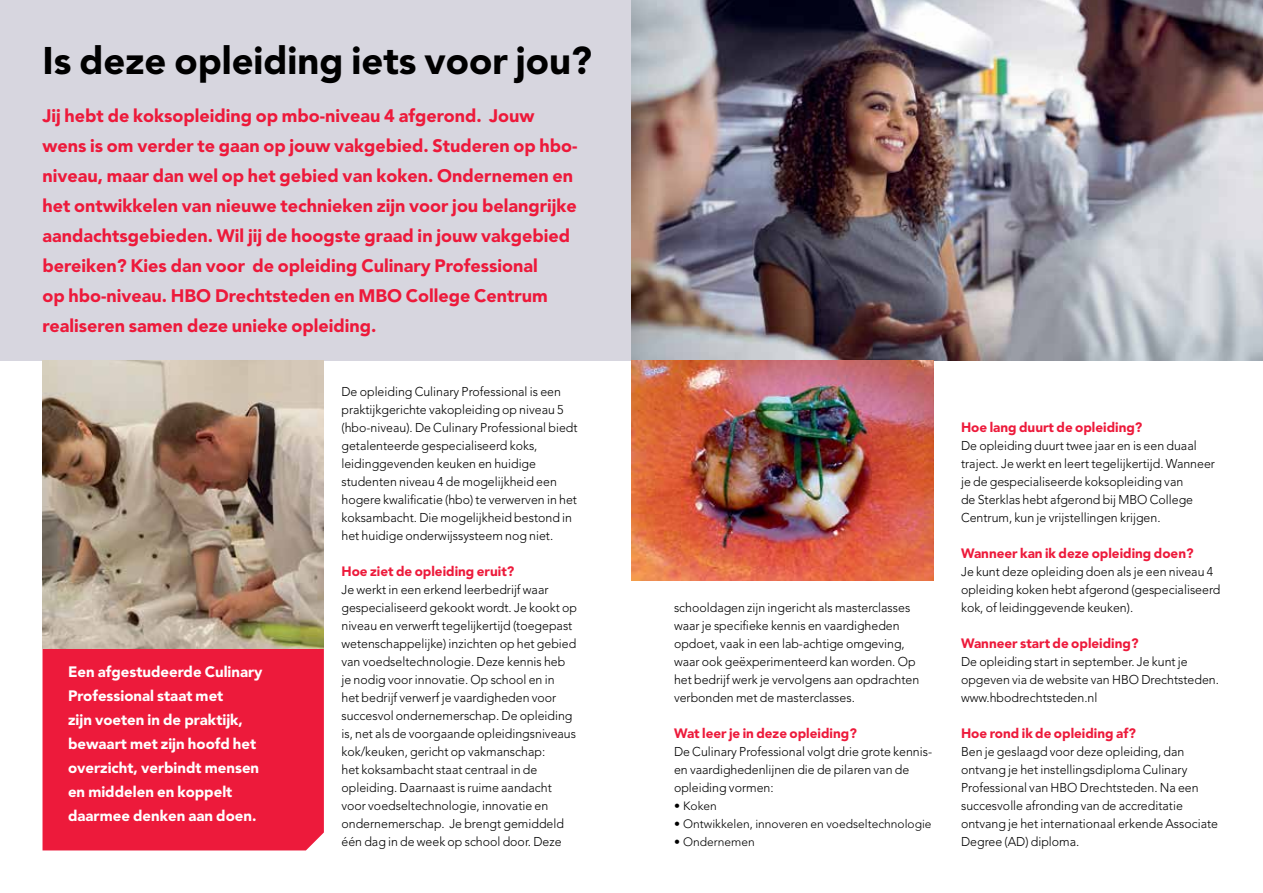
<style>
.page{position:relative;width:1263px;height:893px;background:#fff}
.page>*{position:absolute;margin:0;border:0;box-sizing:border-box;transform-origin:0 0}
.t1{font:900 38.25px "Avenir";color:#000}
.t2{font:900 18px/30px "Avenir";color:#ed1a3b}
.t3{font:900 15px/24px "Avenir";color:#fff}
.t4{font:900 13.5px "Avenir";color:#ed1a3b}
.t5{font:300 12.75px/18px "Avenir";color:#000}
.t6{font:300 12px "Avenir";color:#000}
</style>
<div class="page">
<div style="left:43px;top:648px;width:281px;height:202px;background:#ed1a3b"></div>
<div style="left:0;top:0;width:631px;height:360px;background:#d7d6df"></div>
<img style="left:631px;top:0;width:632px;height:360px">
<img style="left:43px;top:360px;width:281px;height:288px">
<img style="left:631px;top:360px;width:302px;height:220px">
<h1 class="t1" style="left:43px;top:38px;width:551px">Is deze opleiding iets voor jou?</h1>
<p class="t2" style="left:43px;top:100px;width:536px">Jij hebt de koksopleiding op mbo-niveau 4 afgerond. Jouw wens is om verder te gaan op jouw vakgebied. Studeren op hbo&shy;niveau, maar dan wel op het gebied van koken. Ondernemen en het ontwikkelen van nieuwe technieken zijn voor jou belangrijke aandachtsgebieden. Wil jij de hoogste graad in jouw vakgebied bereiken? Kies dan voor de opleiding Culinary Professional<br>op hbo-niveau. HBO Drechtsteden en MBO College Centrum realiseren samen deze unieke opleiding.</p>
<p class="t3" style="left:68px;top:660px;width:196px">Een afgestudeerde Culinary<br>Professional staat met<br>zijn voeten in de praktijk, bewaart met zijn hoofd het overzicht, verbindt mensen en middelen en koppelt daarmee denken aan doen.</p>
<p class="t5" style="left:341px;top:383px;width:238px">De opleiding Culinary Professional is een praktijkgerichte vakopleiding op niveau 5 (hbo-niveau). De Culinary Professional biedt getalenteerde gespecialiseerd koks, leidinggevenden keuken en huidige studenten niveau 4 de mogelijkheid een hogere kwalificatie (hbo) te verwerven in het koksambacht. Die mogelijkheid bestond in het huidige onderwijssysteem nog niet.</p>
<p class="t4" style="left:341px;top:563px;width:174px">Hoe ziet de opleiding eruit?</p>
<p class="t5" style="left:341px;top:581px;width:237px">Je werkt in een erkend leerbedrijf waar gespecialiseerd gekookt wordt. Je kookt op niveau en verwerft tegelijkertijd (toegepast wetenschappelijke) inzichten op het gebied van voedseltechnologie. Deze kennis heb je nodig voor innovatie. Op school en in<br>het bedrijf verwerf je vaardigheden voor succesvol ondernemerschap. De opleiding is, net als de voorgaande opleidingsniveaus kok/keuken, gericht op vakmanschap:<br>het koksambacht staat centraal in de opleiding. Daarnaast is ruime aandacht voor voedseltechnologie, innovatie en ondernemerschap. Je brengt gemiddeld één dag in de week op school door. Deze</p>
<p class="t5" style="left:674px;top:599px;width:247px">schooldagen zijn ingericht als masterclasses waar je specifieke kennis en vaardigheden opdoet, vaak in een lab-achtige omgeving, waar ook geëxperimenteerd kan worden. Op het bedrijf werk je vervolgens aan opdrachten verbonden met de masterclasses.</p>
<p class="t4" style="left:674px;top:725px;width:184px">Wat leer je in deze opleiding?</p>
<p class="t5" style="left:674px;top:743px;width:260px">De Culinary Professional volgt drie grote kennis&shy;en vaardighedenlijnen die de pilaren van de opleiding vormen:</p>
<p class="t6" style="left:674px;top:799px;width:44px">• Koken</p>
<p class="t6" style="left:674px;top:817px;width:259px">• Ontwikkelen, innoveren en voedseltechnologie</p>
<p class="t6" style="left:674px;top:835px;width:82px">• Ondernemen</p>
<p class="t4" style="left:961px;top:419px;width:183px">Hoe lang duurt de opleiding?</p>
<p class="t5" style="left:961px;top:437px;width:255px">De opleiding duurt twee jaar en is een duaal traject. Je werkt en leert tegelijkertijd. Wanneer je de gespecialiseerde koksopleiding van<br>de Sterklas hebt afgerond bij MBO College Centrum, kun je vrijstellingen krijgen.</p>
<p class="t4" style="left:961px;top:545px;width:234px">Wanneer kan ik deze opleiding doen?</p>
<p class="t5" style="left:961px;top:563px;width:261px">Je kunt deze opleiding doen als je een niveau 4 opleiding koken hebt afgerond (gespecialiseerd kok, of leidinggevende keuken).</p>
<p class="t4" style="left:961px;top:635px;width:179px">Wanneer start de opleiding?</p>
<p class="t5" style="left:961px;top:653px;width:259px">De opleiding start in september. Je kunt je opgeven via de website van HBO Drechtsteden. www.hbodrechtsteden.nl</p>
<p class="t4" style="left:961px;top:725px;width:176px">Hoe rond ik de opleiding af?</p>
<p class="t5" style="left:961px;top:743px;width:259px">Ben je geslaagd voor deze opleiding, dan ontvang je het instellingsdiploma Culinary Professional van HBO Drechtsteden. Na een succesvolle afronding van de accreditatie ontvang je het internationaal erkende Associate Degree (AD) diploma.</p>
</div>
